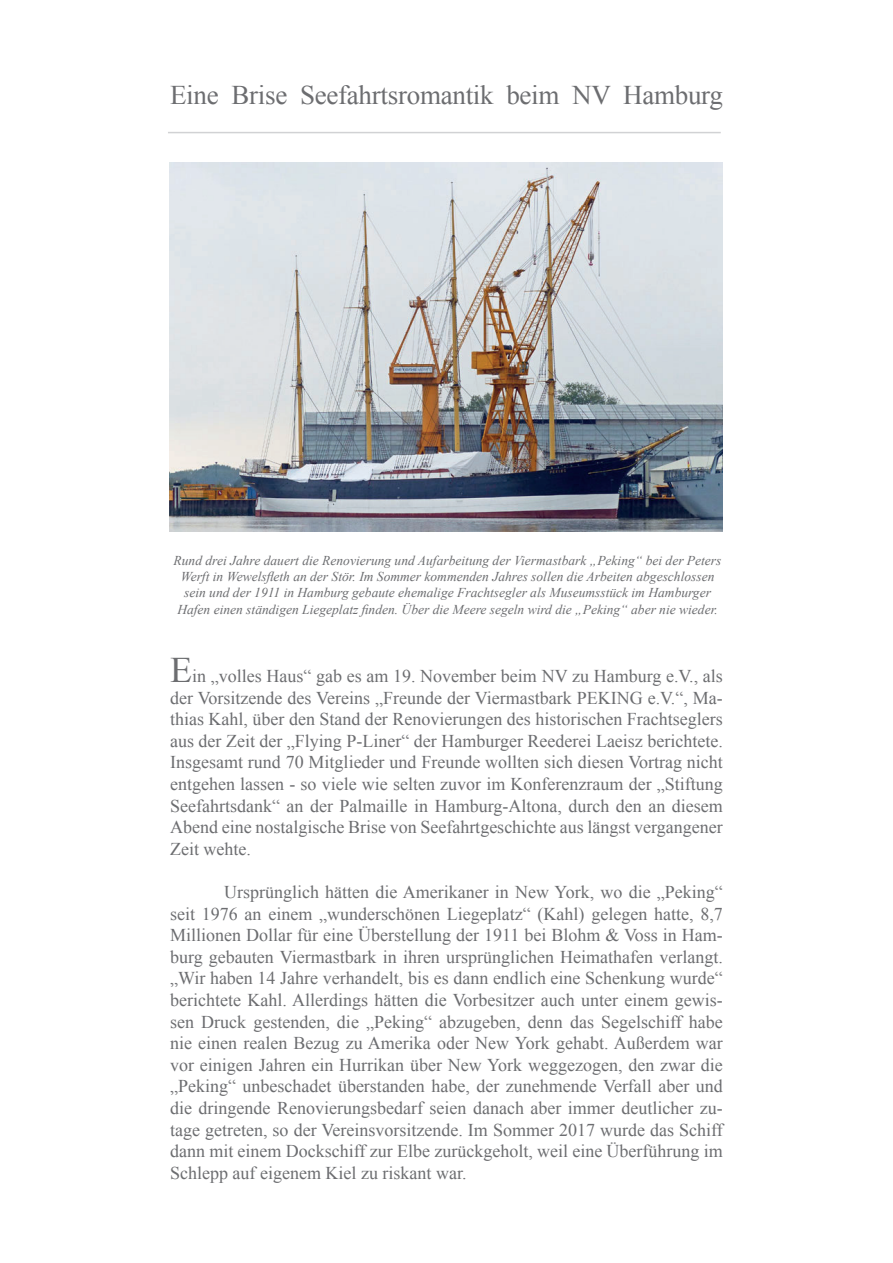
<style>
.page{position:relative;width:893px;height:1263px;background:#fff}
.page>*{position:absolute;margin:0;border:0;box-sizing:border-box;transform-origin:0 0}
.t1{font:27px "Times New Roman";letter-spacing:-.01em;color:#6c6d70}
.t2{font:18px/21.6px "Times New Roman";color:#6c6d70;text-align:justify}
.t3{font:italic 13.5px/16.2px "Times New Roman";color:#6c6d70;text-align:center}
.s1{font-size:36px}
</style>
<div class="page">
<hr style="left:168px;top:132px;width:553px;height:1px;background:#d1d2d4">
<img style="left:169px;top:163px;width:554px;height:369px">
<p class="t1" style="left:170px;top:77px;width:554px">Eine Brise Seefahrtsromantik beim NV Hamburg</p>
<p class="t3" style="left:174px;top:552px;width:549px">Rund drei Jahre dauert die Renovierung und Aufarbeitung der Viermastbark „Peking“ bei der Peters Werft in Wewelsfleth an der Stör. Im Sommer kommenden Jahres sollen die Arbeiten abgeschlossen sein und der 1911 in Hamburg gebaute ehemalige Frachtsegler als Museumsstück im Hamburger Hafen einen ständigen Liegeplatz finden. Über die Meere segeln wird die „Peking“ aber nie wieder.</p>
<p class="t2" style="left:170px;top:665px;width:554px"><span class="s1">E</span>in „volles Haus“ gab es am 19. November beim NV zu Hamburg e.V., als der Vorsitzende des Vereins „Freunde der Viermastbark PEKING e.V.“, Ma&shy;thias Kahl, über den Stand der Renovierungen des historischen Frachtseglers aus der Zeit der „Flying P-Liner“ der Hamburger Reederei Laeisz berichtete.<br>Insgesamt rund 70 Mitglieder und Freunde wollten sich diesen Vortrag nicht entgehen lassen - so viele wie selten zuvor im Konferenzraum der „Stiftung Seefahrtsdank“ an der Palmaille in Hamburg-Altona, durch den an diesem Abend eine nostalgische Brise von Seefahrtgeschichte aus längst vergangener Zeit wehte.</p>
<p class="t2" style="left:170px;top:881px;width:554px;text-indent:54px">Ursprünglich hätten die Amerikaner in New York, wo die „Peking“ seit 1976 an einem „wunderschönen Liegeplatz“ (Kahl) gelegen hatte, 8,7<br>Millionen Dollar für eine Überstellung der 1911 bei Blohm &amp; Voss in Ham&shy;burg gebauten Viermastbark in ihren ursprünglichen Heimathafen verlangt. „Wir haben 14 Jahre verhandelt, bis es dann endlich eine Schenkung wurde“ berichtete Kahl. Allerdings hätten die Vorbesitzer auch unter einem gewis&shy;sen Druck gestenden, die „Peking“ abzugeben, denn das Segelschiff habe nie einen realen Bezug zu Amerika oder New York gehabt. Außerdem war vor einigen Jahren ein Hurrikan über New York weggezogen, den zwar die „Peking“ unbeschadet überstanden habe, der zunehmende Verfall aber und die dringende Renovierungsbedarf seien danach aber immer deutlicher zu&shy;tage getreten, so der Vereinsvorsitzende. Im Sommer 2017 wurde das Schiff dann mit einem Dockschiff zur Elbe zurückgeholt, weil eine Überführung im Schlepp auf eigenem Kiel zu riskant war.</p>
</div>
